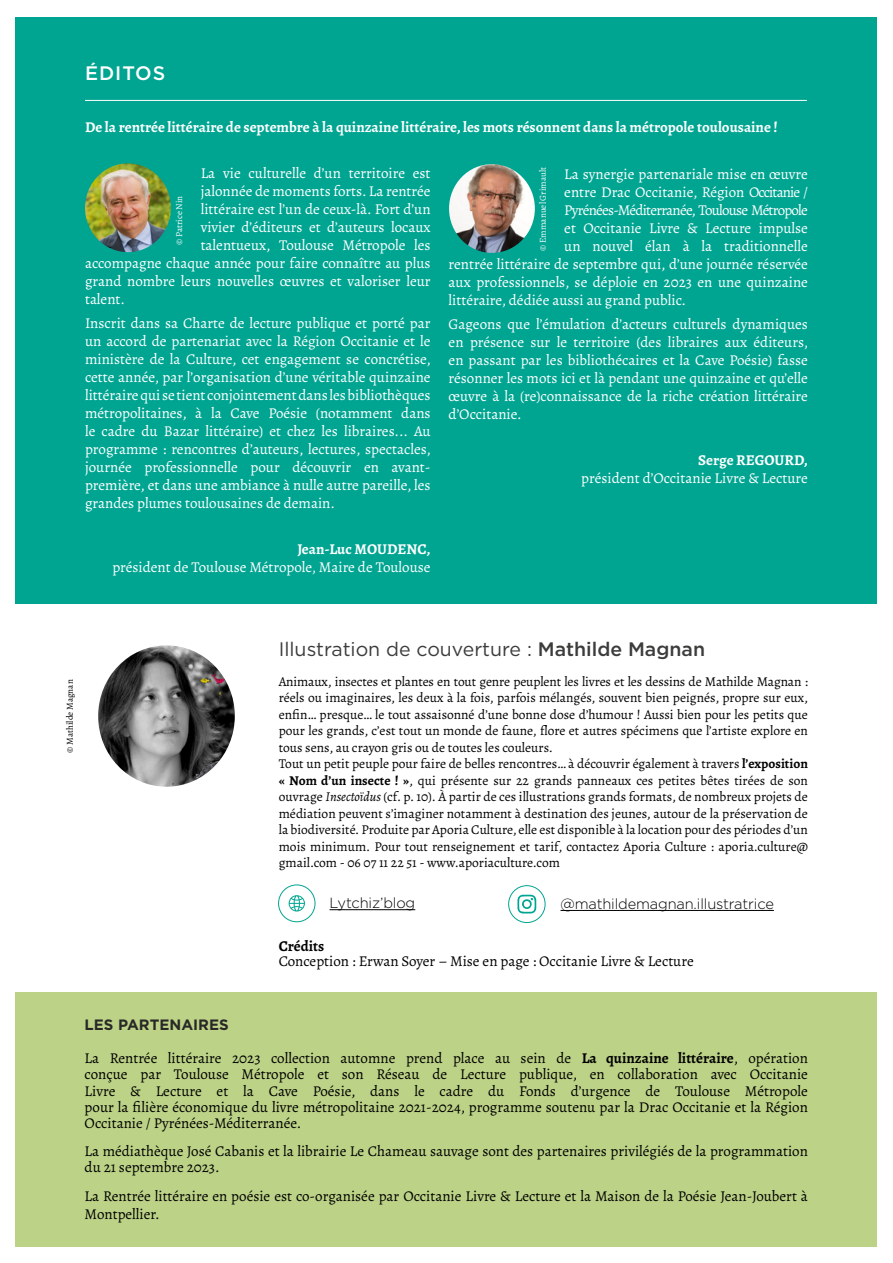
<style>
.page{position:relative;width:893px;height:1263px;background:#fff}
.page>*{position:absolute;margin:0;border:0;box-sizing:border-box;transform-origin:0 0}
.t1{font:19.5px "Gotham";color:#3c3c3b}
.t2{font:500 19.5px "Gotham";letter-spacing:.05em;color:#fff}
.t3{font:15px/18px "Alegreya";color:#fff;text-align:justify}
.t4{font:15px/16.2px "Alegreya";color:#000}
.t5{font:700 15px "Alegreya";color:#fff}
.t6{font:15px "Alegreya";letter-spacing:-.05em;color:#fff}
.t7{font:700 15px "Gotham";color:#282827}
.t8{font:700 15px "Alegreya";color:#000}
.t9{font:300 14.7px "Gotham";letter-spacing:-.01em;color:#000}
.t10{font:13.5px/16.5px "Alegreya";color:#000}
.t11{font:9px "Alegreya";color:#fff}
.t12{font:9px "Alegreya";color:#000}
.s1{font-weight:500}
.s2{font-weight:700}
.s3{font-style:italic}
</style>
<div class="page">
<div style="left:16px;top:992px;width:861px;height:254px;background:#bcd286"></div>
<div style="left:16px;top:18px;width:861px;height:586px;background:#00a592"></div>
<hr style="left:85px;top:100px;width:722px;height:1px;background:#fff">
<img style="left:98px;top:645px;width:137px;height:142px">
<div style="left:278px;top:885px;width:37px;height:37px;border:1px solid #00a592;border-radius:50%"></div>
<svg style="left:289px;top:895px;width:16px;height:16px"></svg>
<hr style="left:330px;top:909px;width:85px;height:1px;background:#000">
<hr style="left:560px;top:910px;width:214px;height:1px;background:#000">
<svg style="left:517px;top:895px;width:19px;height:18px"></svg>
<div style="left:508px;top:885px;width:37px;height:38px;border:1px solid #00a592;border-radius:50%"></div>
<img style="left:85px;top:163px;width:86px;height:89px">
<img style="left:449px;top:164px;width:86px;height:89px">
<h1 class="t2" style="left:85px;top:60px;width:82px">ÉDITOS</h1>
<p class="t5" style="left:85px;top:116px;width:694px">De la rentrée littéraire de septembre à la quinzaine littéraire, les mots résonnent dans la métropole toulousaine !</p>
<p class="t3" style="left:201px;top:164px;width:231px">La vie culturelle d’un territoire est</p>
<p class="t3" style="left:201px;top:182px;width:231px">jalonnée de moments forts. La rentrée</p>
<p class="t3" style="left:201px;top:200px;width:231px">littéraire est l’un de ceux-là. Fort d’un</p>
<p class="t3" style="left:201px;top:218px;width:231px">vivier d’éditeurs et d’auteurs locaux</p>
<p class="t3" style="left:201px;top:236px;width:231px">talentueux, Toulouse Métropole les</p>
<p class="t3" style="left:85px;top:254px;width:347px">accompagne chaque année pour faire connaître au plus</p>
<p class="t3" style="left:85px;top:272px;width:347px">grand nombre leurs nouvelles œuvres et valoriser leur</p>
<p class="t3" style="left:85px;top:290px;width:42px">talent.</p>
<p class="t3" style="left:85px;top:314px;width:347px">Inscrit dans sa Charte de lecture publique et porté par un accord de partenariat avec la Région Occitanie et le ministère de la Culture, cet engagement se concrétise, cette année, par l’organisation d’une véritable quinzaine littéraire qui se tient conjointement dans les bibliothèques métropolitaines, à la Cave Poésie (notamment dans le cadre du Bazar littéraire) et chez les libraires... Au programme : rencontres d’auteurs, lectures, spectacles, journée professionnelle pour découvrir en avant&shy;première, et dans une ambiance à nulle autre pareille, les grandes plumes toulousaines de demain.</p>
<p class="t5" style="left:297px;top:539px;width:135px">Jean-Luc MOUDENC,</p>
<p class="t3" style="left:112px;top:558px;width:320px">président de Toulouse Métropole, Maire de Toulouse</p>
<p class="t11" style="left:173px;top:245px;width:51px;rotate:-90deg">© Patrice Nin</p>
<p class="t11" style="left:537px;top:251px;width:85px;rotate:-90deg">© Emmanuel Grimault</p>
<p class="t3" style="left:564px;top:165px;width:245px">La synergie partenariale mise en œuvre</p>
<p class="t3" style="left:564px;top:183px;width:245px">entre Drac Occitanie, Région Occitanie /</p>
<p class="t6" style="left:564px;top:200px;width:245px">Pyrénées-Méditerranée, Toulouse Métropole</p>
<p class="t3" style="left:564px;top:219px;width:245px">et Occitanie Livre &amp; Lecture impulse</p>
<p class="t3" style="left:564px;top:237px;width:245px">un nouvel élan à la traditionnelle</p>
<p class="t3" style="left:449px;top:255px;width:361px">rentrée littéraire de septembre qui, d’une journée réservée</p>
<p class="t3" style="left:449px;top:273px;width:361px">aux professionnels, se déploie en 2023 en une quinzaine</p>
<p class="t3" style="left:449px;top:291px;width:239px">littéraire, dédiée aussi au grand public.</p>
<p class="t3" style="left:449px;top:315px;width:361px">Gageons que l’émulation d’acteurs culturels dynamiques en présence sur le territoire (des libraires aux éditeurs, en passant par les bibliothécaires et la Cave Poésie) fasse résonner les mots ici et là pendant une quinzaine et qu’elle œuvre à la (re)connaissance de la riche création littéraire d’Occitanie.</p>
<p class="t5" style="left:698px;top:449px;width:111px">Serge REGOURD,</p>
<p class="t3" style="left:581px;top:469px;width:228px">président d’Occitanie Livre &amp; Lecture</p>
<p class="t12" style="left:64px;top:753px;width:75px;rotate:-90deg">© Mathilde Magnan</p>
<h1 class="t1" style="left:279px;top:637px;width:428px">Illustration de couverture : <span class="s1">Mathilde Magnan</span></h1>
<p class="t10" style="left:279px;top:673px;width:531px">Animaux, insectes et plantes en tout genre peuplent les livres et les dessins de Mathilde Magnan : réels ou imaginaires, les deux à la fois, parfois mélangés, souvent bien peignés, propre sur eux, enfin… presque… le tout assaisonné d’une bonne dose d’humour ! Aussi bien pour les petits que pour les grands, c’est tout un monde de faune, flore et autres spécimens que l’artiste explore en tous sens, au crayon gris ou de toutes les couleurs.<br>Tout un petit peuple pour faire de belles rencontres… à découvrir également à travers <span class="s2">l’exposition « Nom d’un insecte ! »</span>, qui présente sur 22 grands panneaux ces petites bêtes tirées de son ouvrage <span class="s3">Insectoïdus</span> (cf. p. 10). À partir de ces illustrations grands formats, de nombreux projets de médiation peuvent s’imaginer notamment à destination des jeunes, autour de la préservation de la biodiversité. Produite par Aporia Culture, elle est disponible à la location pour des périodes d’un mois minimum. Pour tout renseignement et tarif, contactez Aporia Culture : aporia.culture@ gmail.com - 06 07 11 22 51 - www.aporiaculture.com</p>
<p class="t9" style="left:330px;top:894px;width:87px">Lytchiz’blog</p>
<p class="t9" style="left:560px;top:894px;width:215px">@mathildemagnan.illustratrice</p>
<p class="t8" style="left:279px;top:936px;width:47px">Crédits</p>
<p class="t4" style="left:279px;top:953px;width:416px">Conception : Erwan Soyer – Mise en page : Occitanie Livre &amp; Lecture</p>
<p class="t7" style="left:85px;top:1014px;width:146px">LES PARTENAIRES</p>
<p class="t4" style="left:85px;top:1050px;width:725px;text-align:justify">La Rentrée littéraire 2023 collection automne prend place au sein de <span class="s2">La quinzaine littéraire</span>, opération conçue par Toulouse Métropole et son Réseau de Lecture publique, en collaboration avec Occitanie Livre &amp; Lecture et la Cave Poésie, dans le cadre du Fonds d’urgence de Toulouse Métropole pour la filière économique du livre métropolitaine 2021-2024, programme soutenu par la Drac Occitanie et la Région Occitanie / Pyrénées-Méditerranée.</p>
<p class="t4" style="left:85px;top:1143px;width:725px">La médiathèque José Cabanis et la librairie Le Chameau sauvage sont des partenaires privilégiés de la programmation du 21 septembre 2023.</p>
<p class="t4" style="left:85px;top:1186px;width:725px;line-height:18px">La Rentrée littéraire en poésie est co-organisée par Occitanie Livre &amp; Lecture et la Maison de la Poésie Jean-Joubert à<br>Montpellier.</p>
</div>
